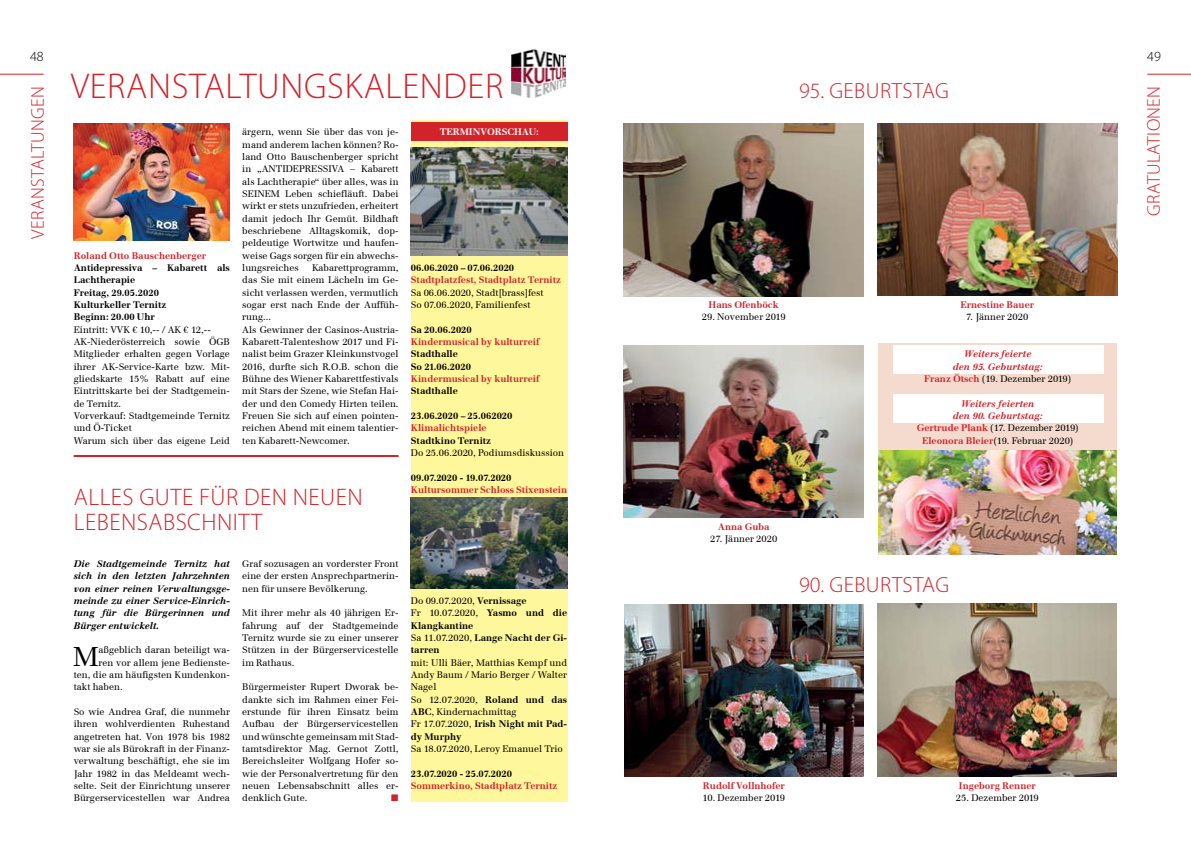
<style>
.page{position:relative;width:1191px;height:842px;background:#fff}
.page>*{position:absolute;margin:0;border:0;box-sizing:border-box;transform-origin:0 0}
.t1{font:300 36px "Myriad Pro";letter-spacing:.02em;color:#d2232a}
.t2{font:27px "Emona";color:#000}
.t3{font:300 24px "Myriad Pro";color:#d2232a}
.t4{font:300 22px "Myriad Pro";letter-spacing:.02em;color:#d2232a}
.t5{font:300 18.5px "Myriad Pro";letter-spacing:.02em;color:#d2232a}
.t6{font:300 14px "Myriad Pro";color:#000}
.t7{font:9.5px/12.3px "Emona";color:#000;text-align:justify}
.t8{font:700 9.5px/12.3px "Emona";color:#000}
.t9{font:700 9.5px "Emona";color:#d2232a}
.t10{font:italic 700 9.5px/12.3px "Emona";color:#000;text-align:justify}
.t11{font:italic 700 9.5px/12.3px "Emona";color:#d2232a;text-align:center}
.t12{font:700 9.5px "Emona";color:#fff}
.t13{font:9.5px "Zapf Dingbats";color:#d2232a}
.s1{font-style:normal}
.s2{font-weight:400;font-style:normal;color:#000}
.s3{font-weight:700;font-style:italic;color:#d2232a}
.s4{font-weight:700;color:#d2232a}
.s5{font-weight:400}
.s6{font-weight:700}
</style>
<div class="page">
<hr style="left:0;top:74px;width:44px;height:1px;background:#d2232a">
<hr style="left:1147px;top:74px;width:44px;height:1px;background:#d2232a">
<div style="left:411px;top:120px;width:156px;height:681px;background:#fff79b"></div>
<img style="left:512px;top:50px;width:53px;height:48px">
<img style="left:74px;top:123px;width:156px;height:117px">
<div style="left:411px;top:122px;width:156px;height:18px;background:#d2232a"></div>
<img style="left:411px;top:148px;width:156px;height:107px">
<img style="left:411px;top:497px;width:156px;height:92px">
<hr style="left:74px;top:455px;width:324px;height:2px;background:#d2232a">
<img style="left:624px;top:123px;width:239px;height:173px">
<img style="left:624px;top:345px;width:239px;height:172px">
<img style="left:624px;top:604px;width:239px;height:173px">
<img style="left:877px;top:604px;width:240px;height:173px">
<img style="left:877px;top:123px;width:240px;height:173px">
<div style="left:878px;top:344px;width:238px;height:205px;background:#f5dace"></div>
<div style="left:893px;top:345px;width:210px;height:28px;background:#fff"></div>
<div style="left:892px;top:395px;width:211px;height:28px;background:#fff"></div>
<img style="left:878px;top:450px;width:238px;height:105px">
<h3 class="t6" style="left:30px;top:49px;width:15px">48</h3>
<h3 class="t6" style="left:1147px;top:49px;width:15px">49</h3>
<h3 class="t5" style="left:1143px;top:216px;width:129px;rotate:-90deg">GRATULATIONEN</h3>
<h1 class="t1" style="left:71px;top:67px;width:426px">VERANSTALTUNGSKALENDER</h1>
<h3 class="t4" style="left:799px;top:79px;width:151px">95. GEBURTSTAG</h3>
<h3 class="t5" style="left:27px;top:239px;width:154px;rotate:-90deg">VERANSTALTUNGEN</h3>
<p class="t7" style="left:242px;top:126px;width:158px">ärgern, wenn Sie über das von je&shy;mand anderem lachen können? Ro&shy;land Otto Bauschenberger spricht in „ANTIDEPRESSIVA – Kabarett als Lachtherapie“ über alles, was in SEINEM Leben schiefläuft. Dabei wirkt er stets unzufrieden, erheitert damit jedoch Ihr Gemüt. Bildhaft beschriebene Alltagskomik, dop&shy;peldeutige Wortwitze und haufen&shy;weise Gags sorgen für ein abwechs&shy;lungsreiches</p>
<p class="t12" style="left:440px;top:126px;width:101px">TERMINVORSCHAU:</p>
<p class="t9" style="left:74px;top:250px;width:134px">Roland Otto Bauschenberger</p>
<p class="t8" style="left:74px;top:261px;width:158px">Antidepressiva – Kabarett als<br>Lachtherapie<br>Freitag, 29.05.2020<br>Kulturkeller Ternitz<br>Beginn: 20.00 Uhr</p>
<p class="t7" style="left:74px;top:323px;width:158px;text-align:left">Eintritt: VVK € 10,-- / AK € 12,--<br>AK-Niederösterreich sowie ÖGB<br>Mitglieder erhalten gegen Vorlage ihrer AK-Service-Karte bzw. Mit&shy;gliedskarte 15% Rabatt auf eine<br>Eintrittskarte bei der Stadtgemein&shy;de Ternitz.<br>Vorverkauf: Stadtgemeinde Ternitz und Ö-Ticket<br>Warum sich über das eigene Leid</p>
<p class="t7" style="left:242px;top:261px;width:158px;text-align:left;text-indent:70px">Kabarettprogramm, das Sie mit einem Lächeln im Ge&shy;sicht verlassen werden, vermutlich sogar erst nach Ende der Auffüh&shy;rung...<br>Als Gewinner der Casinos-Austria-<br>Kabarett-Talenteshow 2017 und Fi&shy;nalist beim Grazer Kleinkunstvogel<br>2016, durfte sich R.O.B. schon die<br>Bühne des Wiener Kabarettfestivals mit Stars der Szene, wie Stefan Hai&shy;der und den Comedy Hirten teilen.<br>Freuen Sie sich auf einen pointen&shy;reichen Abend mit einem talentier&shy;ten Kabarett-Newcomer.</p>
<p class="t8" style="left:411px;top:261px;width:105px">06.06.2020 – 07.06.2020</p>
<p class="t9" style="left:411px;top:274px;width:151px">Stadtplatzfest, Stadtplatz Ternitz</p>
<p class="t7" style="left:411px;top:286px;width:134px">Sa 06.06.2020, Stadt[brass]fest<br>So 07.06.2020, Familienfest</p>
<p class="t8" style="left:411px;top:323px;width:62px">Sa 20.06.2020</p>
<p class="t9" style="left:411px;top:336px;width:130px">Kindermusical by kulturreif</p>
<p class="t8" style="left:411px;top:348px;width:62px">Stadthalle<br>So 21.06.2020</p>
<p class="t9" style="left:411px;top:373px;width:130px">Kindermusical by kulturreif</p>
<p class="t8" style="left:411px;top:385px;width:49px">Stadthalle</p>
<p class="t8" style="left:411px;top:409px;width:103px">23.06.2020 – 25.062020</p>
<p class="t9" style="left:411px;top:422px;width:77px">Klimalichtspiele</p>
<p class="t8" style="left:411px;top:434px;width:82px">Stadtkino Ternitz</p>
<p class="t7" style="left:411px;top:446px;width:155px">Do 25.06.2020, Podiumsdiskussion</p>
<p class="t8" style="left:411px;top:471px;width:102px">09.07.2020 - 19.07.2020</p>
<p class="t9" style="left:411px;top:484px;width:158px">Kultursommer Schloss Stixenstein</p>
<p class="t9" style="left:708px;top:299px;width:72px">Hans Ofenböck</p>
<p class="t7" style="left:702px;top:311px;width:85px">29. November 2019</p>
<p class="t9" style="left:960px;top:299px;width:75px">Ernestine Bauer</p>
<p class="t7" style="left:966px;top:311px;width:64px">7. Jänner 2020</p>
<p class="t11" style="left:924px;top:348px;width:149px">Weiters feierte<br>den 95. Geburtstag:<br><span class="s1">Franz Ötsch</span> <span class="s2">(19. Dezember 2019)</span></p>
<p class="t7" style="left:916px;top:397px;width:164px;text-align:center"><span class="s3">Weiters feierten<br>den 90. Geburtstag:<br></span><span class="s4">Gertrude Plank</span> (17. Dezember 2019)<br><span class="s4">Eleonora Bleier</span>(19. Februar 2020)</p>
<h3 class="t3" style="left:74px;top:484px;width:13px">ALLES</h3>
<h3 class="t3" style="left:139px;top:484px;width:15px">GUTE</h3>
<h3 class="t3" style="left:199px;top:484px;width:59px">FÜ R DEN</h3>
<h3 class="t3" style="left:293px;top:484px;width:15px">NEUEN</h3>
<h3 class="t3" style="left:74px;top:509px;width:50px">LEBENSA</h3>
<h3 class="t3" style="left:163px;top:509px;width:26px">BSCHNITT</h3>
<p class="t10" style="left:74px;top:557px;width:158px">Die Stadtgemeinde Ternitz hat sich in den letzten Jahrzehnten von einer reinen Verwaltungsge&shy;meinde zu einer Service-Einrich&shy;tung für die Bürgerinnen und Bürger entwickelt.</p>
<h2 class="t2" style="left:73px;top:640px;width:27px">M</h2>
<p class="t7" style="left:99px;top:644px;width:133px">aßgeblich daran beteiligt wa-</p>
<p class="t9" style="left:718px;top:521px;width:53px">Anna Guba</p>
<p class="t7" style="left:710px;top:533px;width:69px">27. Jänner 2020</p>
<p class="t7" style="left:242px;top:557px;width:158px">Graf sozusagen an vorderster Front eine der ersten Ansprechpartnerin&shy;nen für unsere Bevölkerung.</p>
<p class="t7" style="left:242px;top:607px;width:158px">Mit ihrer mehr als 40 jährigen Er&shy;fahrung auf der Stadtgemeinde Ternitz wurde sie zu einer unserer Stützen in der Bürgerservicestelle im Rathaus.</p>
<p class="t7" style="left:242px;top:681px;width:158px">Bürgermeister Rupert Dworak be&shy;dankte sich im Rahmen einer Fei&shy;erstunde für ihren Einsatz beim Aufbau der Bürgerservicestellen und wünschte gemeinsam mit Stad&shy;tamtsdirektor Mag. Gernot Zottl, Bereichsleiter Wolfgang Hofer so&shy;wie der Personalvertretung für den neuen Lebensabschnitt alles er&shy;denklich Gute.</p>
<h3 class="t4" style="left:799px;top:572px;width:151px">90. GEBURTSTAG</h3>
<p class="t8" style="left:411px;top:594px;width:158px"><span class="s5">Do 09.07.2020,</span> Vernissage<br><span class="s5">Fr 10.07.2020,</span> Yasmo und die<br>Klangkantine<br><span class="s5">Sa 11.07.2020,</span> Lange Nacht der Gi&shy;tarren</p>
<p class="t7" style="left:411px;top:656px;width:158px;text-align:left">mit: Ulli Bäer, Matthias Kempf und<br>Andy Baum / Mario Berger / Walter<br>Nagel<br>So 12.07.2020, <span class="s6">Roland und das<br>ABC</span>, Kindernachmittag<br>Fr 17.07.2020, <span class="s6">Irish Night mit Pad&shy;dy Murphy</span></p>
<p class="t7" style="left:411px;top:742px;width:154px">Sa 18.07.2020, Leroy Emanuel Trio</p>
<p class="t8" style="left:411px;top:767px;width:103px">23.07.2020 - 25.07.2020</p>
<p class="t9" style="left:411px;top:780px;width:148px">Sommerkino, Stadtplatz Ternitz</p>
<p class="t7" style="left:99px;top:656px;width:133px">ren vor allem jene Bedienste-</p>
<p class="t7" style="left:74px;top:668px;width:158px">ten, die am häufigsten Kundenkon-</p>
<p class="t7" style="left:74px;top:681px;width:50px">takt haben.</p>
<p class="t7" style="left:74px;top:705px;width:158px">So wie Andrea Graf, die nunmehr ihren wohlverdienten Ruhestand angetreten hat. Von 1978 bis 1982 war sie als Bürokraft in der Finanz&shy;verwaltung beschäftigt, ehe sie im Jahr 1982 in das Meldeamt wech&shy;selte. Seit der Einrichtung unserer Bürgerservicestellen war Andrea</p>
<p class="t9" style="left:703px;top:780px;width:83px">Rudolf Vollnhofer</p>
<p class="t7" style="left:702px;top:792px;width:84px">10. Dezember 2019</p>
<p class="t9" style="left:959px;top:780px;width:78px">Ingeborg Renner</p>
<p class="t7" style="left:956px;top:792px;width:84px">25. Dezember 2019</p>
<p class="t13" style="left:391px;top:793px;width:9px">■</p>
</div>
